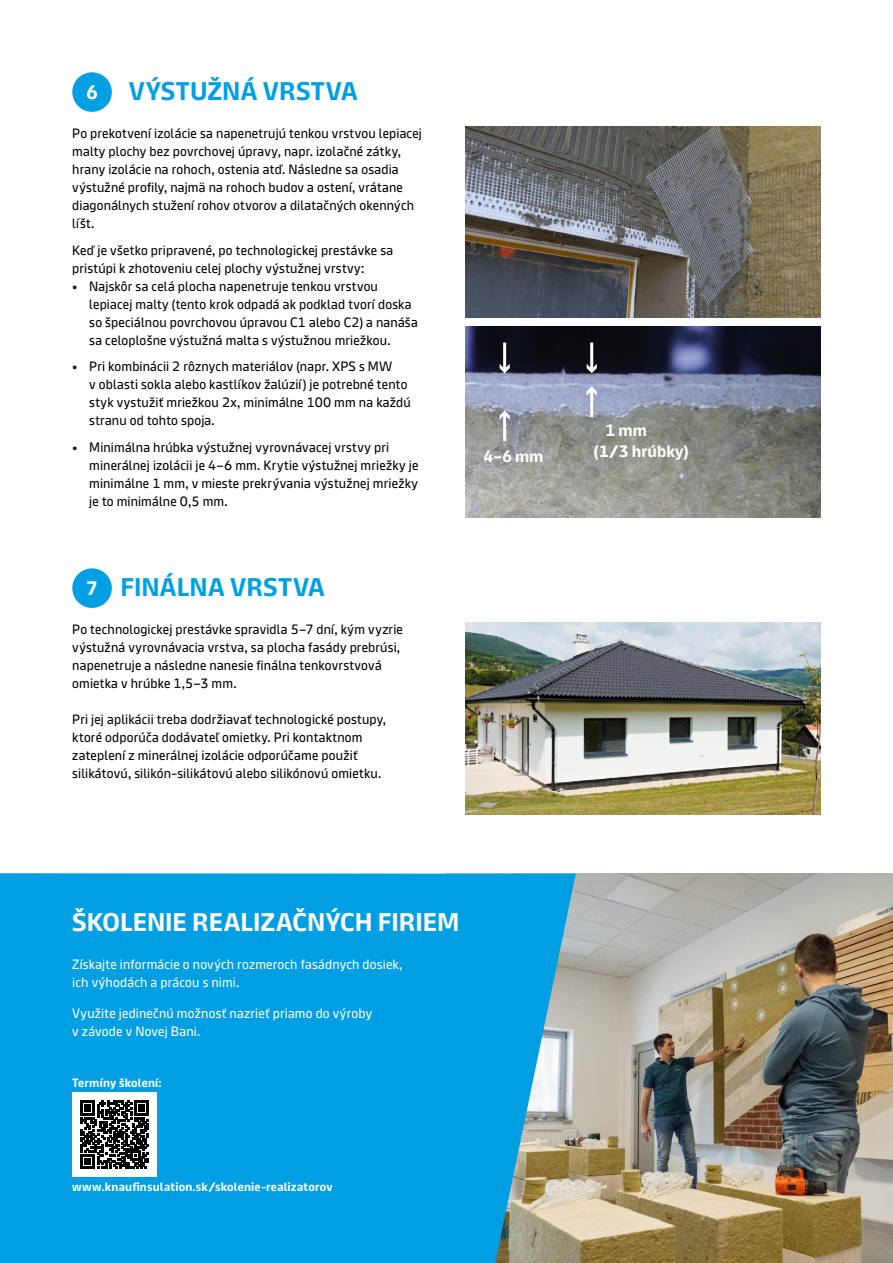
<style>
.page{position:relative;width:893px;height:1263px;background:#fff}
.page>*{position:absolute;margin:0;border:0;box-sizing:border-box;transform-origin:0 0}
.t1{font:700 25.5px "Knauf";letter-spacing:.01em;color:#009fe3}
.t2{font:700 25.5px "Knauf";color:#fff}
.t3{font:700 19.5px "Knauf";color:#fff}
.t4{font:700 16.5px "Knauf";color:#fff}
.t5{font:13.5px/18px "Knauf";letter-spacing:.015em;color:#000}
.t6{font:13.5px/18px "Knauf";letter-spacing:.015em;color:#fff}
.t7{font:700 12px "Knauf";letter-spacing:.02em;color:#fff}
</style>
<div class="page">
<img style="left:466px;top:126px;width:355px;height:192px">
<div style="left:72px;top:72px;width:40px;height:40px;background:#009fe3;border-radius:50%"></div>
<div style="left:72px;top:568px;width:40px;height:40px;background:#009fe3;border-radius:50%"></div>
<img style="left:466px;top:326px;width:354px;height:191px">
<hr style="left:590px;top:343px;width:3px;height:27px;background:#fff">
<svg style="left:587px;top:364px;width:10px;height:9px"></svg>
<hr style="left:503px;top:343px;width:3px;height:27px;background:#fff">
<svg style="left:500px;top:364px;width:10px;height:9px"></svg>
<hr style="left:590px;top:390px;width:3px;height:27px;background:#fff">
<svg style="left:587px;top:386px;width:10px;height:10px"></svg>
<hr style="left:503px;top:414px;width:3px;height:27px;background:#fff">
<svg style="left:500px;top:410px;width:10px;height:10px"></svg>
<img style="left:466px;top:623px;width:354px;height:191px">
<img style="left:576px;top:874px;width:317px;height:389px">
<div style="left:0;top:873px;width:576px;height:390px;background:#009fe3"></div>
<div style="left:72px;top:1092px;width:85px;height:85px;background:#fff"></div>
<svg style="left:81px;top:1101px;width:68px;height:68px"></svg>
<h1 class="t1" style="left:129px;top:77px;width:230px">VÝSTUŽNÁ VRSTVA</h1>
<p class="t5" style="left:72px;top:124px;width:351px">Po prekotvení izolácie sa napenetrujú tenkou vrstvou lepiacej malty plochy bez povrchovej úpravy, napr. izolačné zátky, hrany izolácie na rohoch, ostenia atď. Následne sa osadia výstužné profily, najmä na rohoch budov a ostení, vrátane diagonálnych stužení rohov otvorov a dilatačných okenných líšt.</p>
<p class="t5" style="left:72px;top:241px;width:322px">Keď je všetko pripravené, po technologickej prestávke sa pristúpi k zhotoveniu celej plochy výstužnej vrstvy:</p>
<p class="t5" style="left:89px;top:277px;width:330px;text-indent:-17px">• Najskôr sa celá plocha napenetruje tenkou vrstvou lepiacej malty (tento krok odpadá ak podklad tvorí doska so špeciálnou povrchovou úpravou C1 alebo C2) a nanáša sa celoplošne výstužná malta s výstužnou mriežkou.</p>
<p class="t5" style="left:89px;top:357px;width:323px;text-indent:-17px">• Pri kombinácii 2 rôznych materiálov (napr. XPS s MW<br>v oblasti sokla alebo kastlíkov žalúzií) je potrebné tento styk vystužiť mriežkou 2x, minimálne 100 mm na každú stranu od tohto spoja.</p>
<p class="t5" style="left:89px;top:438px;width:331px;text-indent:-17px">• Minimálna hrúbka výstužnej vyrovnávacej vrstvy pri minerálnej izolácii je 4–6 mm. Krytie výstužnej mriežky je minimálne 1 mm, v mieste prekrývania výstužnej mriežky je to minimálne 0,5 mm.</p>
<h2 class="t3" style="left:86px;top:81px;width:13px">6</h2>
<h1 class="t1" style="left:120px;top:573px;width:206px">FINÁLNA VRSTVA</h1>
<p class="t5" style="left:72px;top:620px;width:332px">Po technologickej prestávke spravidla 5–7 dní, kým vyzrie výstužná vyrovnávacia vrstva, sa plocha fasády prebrúsi, napenetruje a následne nanesie finálna tenkovrstvová omietka v hrúbke 1,5–3 mm.</p>
<p class="t5" style="left:72px;top:710px;width:315px">Pri jej aplikácii treba dodržiavať technologické postupy, ktoré odporúča dodávateľ omietky. Pri kontaktnom zateplení z minerálnej izolácie odporúčame použiť silikátovú, silikón-silikátovú alebo silikónovú omietku.</p>
<h2 class="t3" style="left:86px;top:577px;width:13px">7</h2>
<p class="t4" style="left:605px;top:421px;width:43px">1 mm</p>
<p class="t4" style="left:483px;top:447px;width:62px">4–6 mm</p>
<p class="t4" style="left:594px;top:442px;width:96px">(1/3 hrúbky)</p>
<h1 class="t2" style="left:72px;top:908px;width:388px">ŠKOLENIE REALIZAČNÝCH FIRIEM</h1>
<p class="t6" style="left:72px;top:955px;width:332px">Získajte informácie o nových rozmeroch fasádnych dosiek, ich výhodách a prácou s nimi.</p>
<p class="t6" style="left:72px;top:1004px;width:301px">Využite jedinečnú možnosť nazrieť priamo do výroby v závode v Novej Bani.</p>
<p class="t7" style="left:72px;top:1076px;width:91px">Termíny školení:</p>
<p class="t7" style="left:72px;top:1180px;width:262px">www.knaufinsulation.sk/skolenie-realizatorov</p>
</div>
